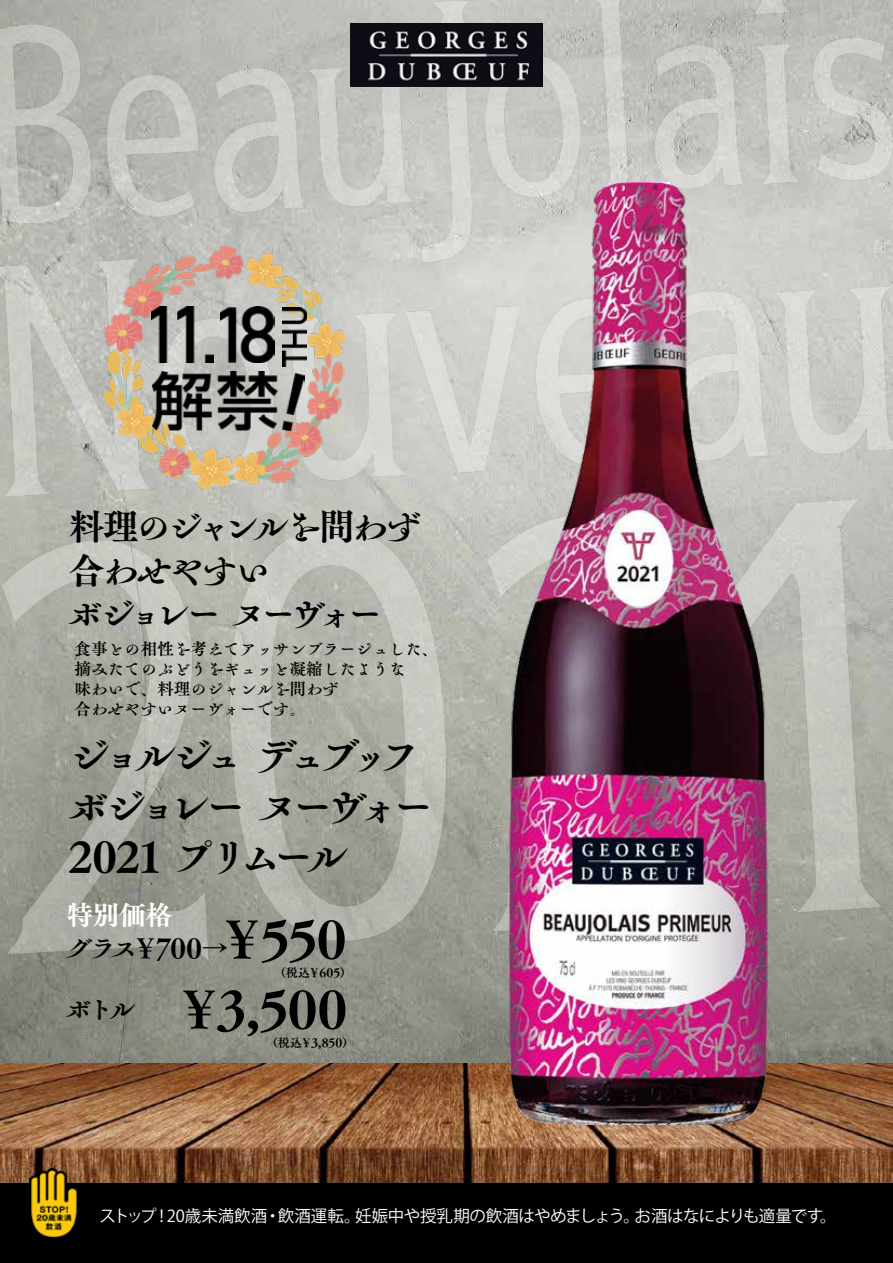
<style>
.page{position:relative;width:893px;height:1263px;background:#fff}
.page>*{position:absolute;margin:0;border:0;box-sizing:border-box;transform-origin:0 0}
.t1{font:51px "Tsuku B Old Min Pr 6 E";letter-spacing:-.015em;color:#000}
.t2{font:42px/50.4px "Tsuku B Old Min Pr 6 E";letter-spacing:-.21em;color:#000}
.t3{font:36px/43.2px "Tsuku B Old Min Pr 6 E";letter-spacing:-.115em;color:#000}
.t4{font:27px "Tsuku B Old Min Pr 6 E";letter-spacing:-.16em;color:#000}
.t5{font:27px "Tsuku B Old Min Pr 6 E";color:#fff}
.t6{font:16.5px/19.8px "Tsuku B Old Min Pr 6 B";color:#000}
.t7{font:16.5px "Koz Go Pr 6 N";letter-spacing:-.02em;color:#fff}
.t8{font:12px "Tsuku B Old Min Pr 6 E";letter-spacing:.015em;color:#000}
</style>
<div class="page">
<img style="left:0;top:961px;width:893px;height:103px">
<img style="left:0;top:1064px;width:893px;height:119px">
<div style="left:0;top:1183px;width:893px;height:80px;background:#000"></div>
<img style="left:30px;top:1168px;width:48px;height:71px">
<img style="left:0;top:0;width:893px;height:961px">
<img style="left:350px;top:23px;width:193px;height:63px">
<img style="left:507px;top:183px;width:262px;height:941px">
<img style="left:104px;top:245px;width:241px;height:243px">
<img style="left:153px;top:371px;width:152px;height:60px">
<img style="left:151px;top:306px;width:63px;height:57px">
<img style="left:220px;top:306px;width:54px;height:57px">
<img style="left:282px;top:307px;width:24px;height:60px">
<h3 class="t3" style="left:69px;top:506px;width:355px">料理のジャンルを問わず合わせやすい<br>ボジョレー ヌーヴォー</h3>
<p class="t6" style="left:75px;top:639px;width:365px">食事との相性を考えてアッサンブラージュした、摘みたてのぶどうをギュッと凝縮したような<br>味わいで、料理のジャンルを問わず<br>合わせやすいヌーヴォーです。</p>
<h2 class="t2" style="left:69px;top:732px;width:368px">ジョルジュ デュブッフボジョレー ヌーヴォー<br>2021 プリムール</h2>
<h3 class="t5" style="left:67px;top:900px;width:107px">特別価格</h3>
<h3 class="t4" style="left:66px;top:933px;width:164px">グラス￥700→</h3>
<h3 class="t4" style="left:66px;top:994px;width:71px">ボトル</h3>
<h1 class="t1" style="left:217px;top:910px;width:131px">￥550</h1>
<p class="t8" style="left:274px;top:966px;width:79px">（税込￥605）</p>
<h1 class="t1" style="left:174px;top:980px;width:175px">￥3,500</h1>
<p class="t8" style="left:266px;top:1036px;width:89px">（税込￥3,850）</p>
<p class="t7" style="left:99px;top:1206px;width:739px">ストップ！20歳未満飲酒・飲酒運転。妊娠中や授乳期の飲酒はやめましょう。お酒はなによりも適量です。</p>
</div>
